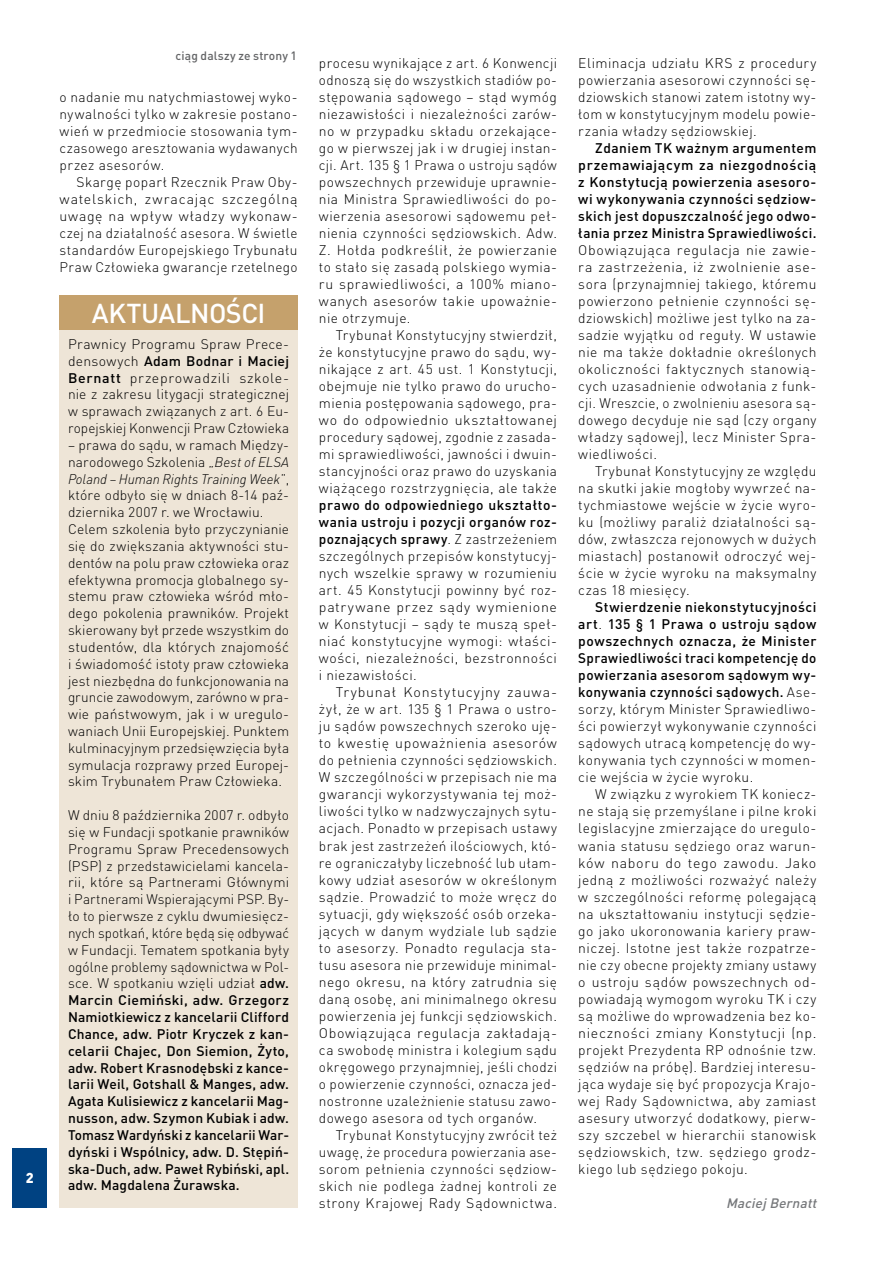
<style>
.page{position:relative;width:893px;height:1263px;background:#fff}
.page>*{position:absolute;margin:0;border:0;box-sizing:border-box;transform-origin:0 0}
.t1{font:500 27px "DIN Festival";letter-spacing:-.02em;color:#fff}
.t2{font:300 13.8px/17px "DIN Festival";letter-spacing:.025em;color:#000;text-align:justify}
.t3{font:500 13.8px/16.8px "DIN Festival";letter-spacing:.03em;color:#000;text-align:justify}
.t4{font:italic 500 13.5px "DIN Festival";color:#76787b}
.t5{font:500 12px "DIN Festival";letter-spacing:.01em;color:#636466}
.s1{font-weight:500}
.s2{font-style:italic}
.s3{font-weight:300}
</style>
<div class="page">
<div style="left:60px;top:299px;width:238px;height:908px;background:#eee5d7"></div>
<div style="left:60px;top:296px;width:238px;height:34px;background:#c5a16c"></div>
<div style="left:13px;top:1148px;width:34px;height:60px;background:#004282"></div>
<p class="t5" style="left:176px;top:48px;width:123px">ciąg dalszy ze strony 1</p>
<p class="t2" style="left:60px;top:88px;width:240px">o nadanie mu natychmiastowej wyko&shy;nywalności tylko w zakresie postano&shy;wień w przedmiocie stosowania tym&shy;czasowego aresztowania wydawanych przez asesorów.</p>
<p class="t2" style="left:60px;top:174px;width:240px;text-indent:17px">Skargę poparł Rzecznik Praw Oby&shy;watelskich, zwracając szczególną uwagę na wpływ władzy wykonaw&shy;czej na działalność asesora. W świetle standardów Europejskiego Trybunału Praw Człowieka gwarancje rzetelnego</p>
<h1 class="t1" style="left:92px;top:296px;width:175px">AKTUALNOŚCI</h1>
<p class="t2" style="left:68px;top:335px;width:223px">Prawnicy Programu Spraw Prece&shy;densowych <span class="s1">Adam Bodnar i Maciej Bernatt</span> przeprowadzili szkole&shy;nie z zakresu litygacji strategicznej w sprawach związanych z art. 6 Eu&shy;ropejskiej Konwencji Praw Człowieka</p>
<p class="t2" style="left:68px;top:436px;width:223px;text-align:left">– prawa do sądu, w ramach Między&shy;narodowego Szkolenia „<span class="s2">Best of ELSA Poland – Human Rights Training Week</span>”, które odbyło się w dniach 8-14 paź&shy;dziernika 2007 r. we Wrocławiu.<br>Celem szkolenia było przyczynianie się do zwiększania aktywności stu&shy;dentów na polu praw człowieka oraz efektywna promocja globalnego sy&shy;stemu praw człowieka wśród mło&shy;dego pokolenia prawników. Projekt skierowany był przede wszystkim do studentów, dla których znajomość i świadomość istoty praw człowieka jest niezbędna do funkcjonowania na gruncie zawodowym, zarówno w pra&shy;wie państwowym, jak i w uregulo&shy;waniach Unii Europejskiej. Punktem kulminacyjnym przedsięwzięcia była symulacja rozprawy przed Europej&shy;skim Trybunałem Praw Człowieka.</p>
<p class="t3" style="left:68px;top:806px;width:223px"><span class="s3">W dniu 8 października 2007 r. odbyło się w Fundacji spotkanie prawników Programu Spraw Precedensowych (PSP) z przedstawicielami kancela&shy;rii, które są Partnerami Głównymi i Partnerami Wspierającymi PSP. By&shy;ło to pierwsze z cyklu dwumiesięcz&shy;nych spotkań, które będą się odbywać w Fundacji. Tematem spotkania były ogólne problemy sądownictwa w Pol&shy;sce. W spotkaniu wzięli udział</span> adw.<br>Marcin Ciemiński, adw. Grzegorz Namiotkiewicz z kancelarii Clifford Chance, adw. Piotr Kryczek z kan&shy;celarii Chajec, Don Siemion, Żyto, adw. Robert Krasnodębski z kance&shy;larii Weil, Gotshall &amp; Manges, adw.<br>Agata Kulisiewicz z kancelarii Mag&shy;nusson, adw. Szymon Kubiak i adw.<br>Tomasz Wardyński z kancelarii War&shy;dyński i Wspólnicy, adw. D. Stępiń&shy;ska-Duch, adw. Paweł Rybiński, apl. adw. Magdalena Żurawska.</p>
<p class="t2" style="left:319px;top:54px;width:240px">procesu wynikające z art. 6 Konwencji odnoszą się do wszystkich stadiów po&shy;stępowania sądowego – stąd wymóg niezawisłości i niezależności zarów&shy;no w przypadku składu orzekające&shy;go w pierwszej jak i w drugiej instan&shy;cji. Art. 135 § 1 Prawa o ustroju sądów powszechnych przewiduje uprawnie&shy;nia Ministra Sprawiedliwości do po&shy;wierzenia asesorowi sądowemu peł&shy;nienia czynności sędziowskich. Adw.<br>Z. Hołda podkreślił, że powierzanie to stało się zasadą polskiego wymia&shy;ru sprawiedliwości, a 100% miano&shy;wanych asesorów takie upoważnie&shy;nie otrzymuje.</p>
<p class="t2" style="left:319px;top:327px;width:240px;text-indent:17px">Trybunał Konstytucyjny stwierdził, że konstytucyjne prawo do sądu, wy&shy;nikające z art. 45 ust. 1 Konstytucji, obejmuje nie tylko prawo do urucho&shy;mienia postępowania sądowego, pra&shy;wo do odpowiednio ukształtowanej procedury sądowej, zgodnie z zasada&shy;mi sprawiedliwości, jawności i dwuin&shy;stancyjności oraz prawo do uzyskania wiążącego rozstrzygnięcia, ale także</p>
<p class="t2" style="left:319px;top:497px;width:240px"><span class="s1">prawo do odpowiedniego ukształto&shy;wania ustroju i pozycji organów roz&shy;poznających sprawy</span>. Z zastrzeżeniem szczególnych przepisów konstytucyj&shy;nych wszelkie sprawy w rozumieniu art. 45 Konstytucji powinny być roz&shy;patrywane przez sądy wymienione w Konstytucji – sądy te muszą speł&shy;niać konstytucyjne wymogi: właści&shy;wości, niezależności, bezstronności i niezawisłości.</p>
<p class="t2" style="left:319px;top:684px;width:240px;text-indent:17px">Trybunał Konstytucyjny zauwa&shy;żył, że w art. 135 § 1 Prawa o ustro&shy;ju sądów powszechnych szeroko uję&shy;to kwestię upoważnienia asesorów do pełnienia czynności sędziowskich.<br>W szczególności w przepisach nie ma gwarancji wykorzystywania tej moż&shy;liwości tylko w nadzwyczajnych sytu&shy;acjach. Ponadto w przepisach ustawy brak jest zastrzeżeń ilościowych, któ&shy;re ograniczałyby liczebność lub ułam&shy;kowy udział asesorów w określonym sądzie. Prowadzić to może wręcz do sytuacji, gdy większość osób orzeka&shy;jących w danym wydziale lub sądzie to asesorzy. Ponadto regulacja sta&shy;tusu asesora nie przewiduje minimal&shy;nego okresu, na który zatrudnia się daną osobę, ani minimalnego okresu powierzenia jej funkcji sędziowskich.<br>Obowiązująca regulacja zakładają&shy;ca swobodę ministra i kolegium sądu okręgowego przynajmniej, jeśli chodzi o powierzenie czynności, oznacza jed&shy;nostronne uzależnienie statusu zawo&shy;dowego asesora od tych organów.</p>
<p class="t2" style="left:319px;top:1126px;width:240px;text-indent:17px">Trybunał Konstytucyjny zwrócił też uwagę, że procedura powierzania ase&shy;sorom pełnienia czynności sędziow&shy;skich nie podlega żadnej kontroli ze strony Krajowej Rady Sądownictwa.</p>
<p class="t2" style="left:578px;top:54px;width:240px">Eliminacja udziału KRS z procedury powierzania asesorowi czynności sę&shy;dziowskich stanowi zatem istotny wy&shy;łom w konstytucyjnym modelu powie&shy;rzania władzy sędziowskiej.</p>
<p class="t3" style="left:578px;top:139px;width:240px;text-indent:17px">Zdaniem TK ważnym argumentem przemawiającym za niezgodnością z Konstytucją powierzenia asesoro&shy;wi wykonywania czynności sędziow&shy;skich jest dopuszczalność jego odwo&shy;łania przez Ministra Sprawiedliwości.</p>
<p class="t2" style="left:578px;top:242px;width:240px">Obowiązująca regulacja nie zawie&shy;ra zastrzeżenia, iż zwolnienie ase&shy;sora (przynajmniej takiego, któremu powierzono pełnienie czynności sę&shy;dziowskich) możliwe jest tylko na za&shy;sadzie wyjątku od reguły. W ustawie nie ma także dokładnie określonych okoliczności faktycznych stanowią&shy;cych uzasadnienie odwołania z funk&shy;cji. Wreszcie, o zwolnieniu asesora są&shy;dowego decyduje nie sąd (czy organy władzy sądowej), lecz Minister Spra&shy;wiedliwości.</p>
<p class="t2" style="left:578px;top:463px;width:240px;text-indent:17px">Trybunał Konstytucyjny ze względu na skutki jakie mogłoby wywrzeć na&shy;tychmiastowe wejście w życie wyro&shy;ku (możliwy paraliż działalności są&shy;dów, zwłaszcza rejonowych w dużych miastach) postanowił odroczyć wej&shy;ście w życie wyroku na maksymalny czas 18 miesięcy.</p>
<p class="t3" style="left:578px;top:598px;width:240px;text-indent:17px">Stwierdzenie niekonstytucyjności art<span class="s3">.</span> 135 § 1 Prawa o ustroju sądow powszechnych oznacza, że Minister Sprawiedliwości traci kompetencję do powierzania asesorom sądowym wy&shy;konywania czynności sądowych. <span class="s3">Ase&shy;sorzy, którym Minister Sprawiedliwo&shy;ści powierzył wykonywanie czynności sądowych utracą kompetencję do wy&shy;konywania tych czynności w momen&shy;cie wejścia w życie wyroku.</span></p>
<p class="t2" style="left:578px;top:786px;width:240px;text-indent:17px">W związku z wyrokiem TK koniecz&shy;ne stają się przemyślane i pilne kroki legislacyjne zmierzające do uregulo&shy;wania statusu sędziego oraz warun&shy;ków naboru do tego zawodu. Jako jedną z możliwości rozważyć należy w szczególności reformę polegającą na ukształtowaniu instytucji sędzie&shy;go jako ukoronowania kariery praw&shy;niczej. Istotne jest także rozpatrze&shy;nie czy obecne projekty zmiany ustawy o ustroju sądów powszechnych od&shy;powiadają wymogom wyroku TK i czy są możliwe do wprowadzenia bez ko&shy;nieczności zmiany Konstytucji (np. projekt Prezydenta RP odnośnie tzw. sędziów na próbę). Bardziej interesu&shy;jąca wydaje się być propozycja Krajo&shy;wej Rady Sądownictwa, aby zamiast asesury utworzyć dodatkowy, pierw&shy;szy szczebel w hierarchii stanowisk sędziowskich, tzw. sędziego grodz&shy;kiego lub sędziego pokoju.</p>
<p class="t4" style="left:726px;top:1194px;width:95px">Maciej Bernatt</p>
</div>
